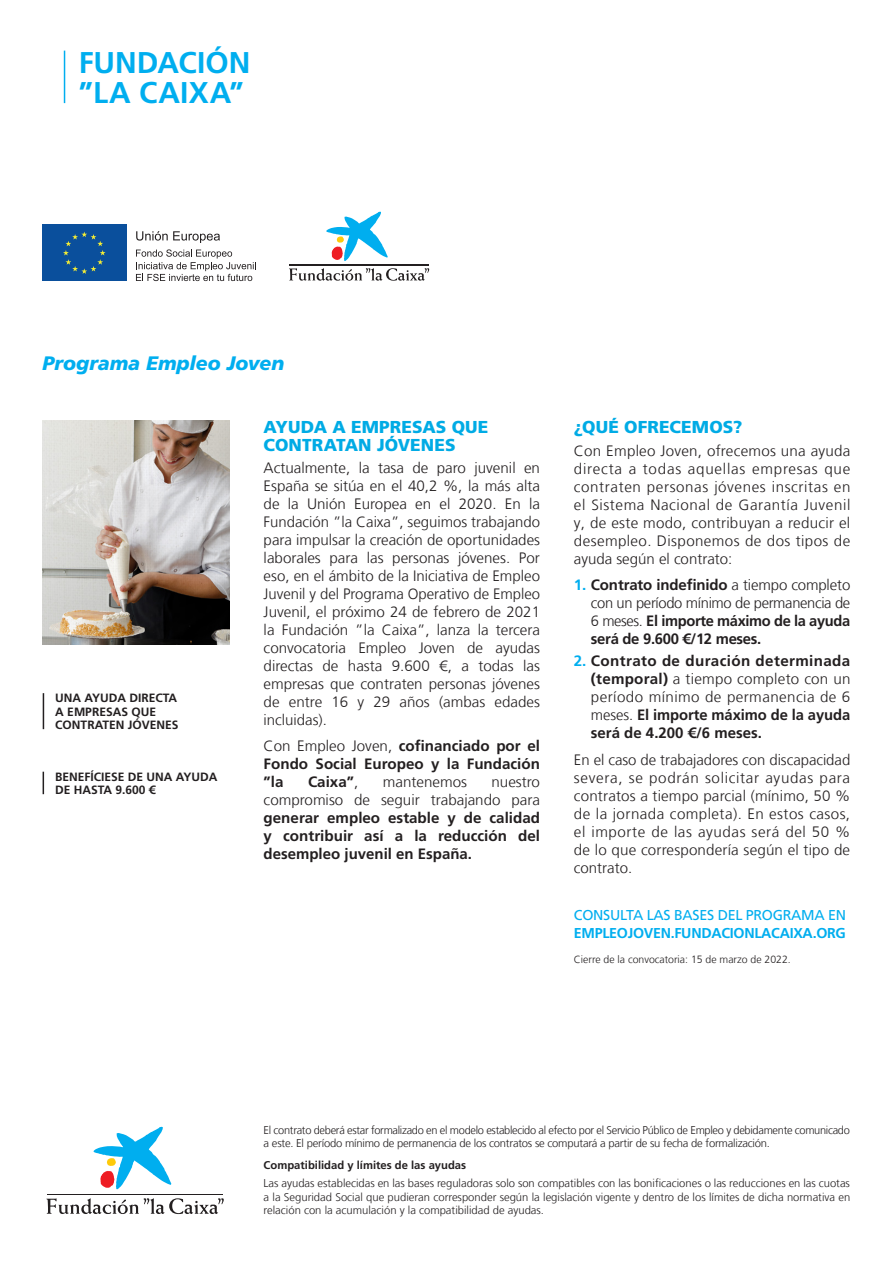
<style>
.page{position:relative;width:893px;height:1263px;background:#fff}
.page>*{position:absolute;margin:0;border:0;box-sizing:border-box;transform-origin:0 0}
.t1{font:700 30px/30px "La Caixa Frutiger";letter-spacing:.005em;color:#00aeef}
.t2{font:italic 900 19.5px "La Caixa Frutiger";color:#00aeef}
.INTRO{font:900 17.25px/17.2px "La Caixa Frutiger";letter-spacing:.005em;color:#00abe5}
.INTRO-2{font:300 15px/18px "La Caixa Frutiger";color:#231f20;text-align:justify}
.INTRO-3{font:700 15px/18px "La Caixa Frutiger";color:#231f20;text-align:justify}
.INTRO-4{font:700 14.25px/18px "La Caixa Frutiger";letter-spacing:-.02em;color:#00aeef}
.t3{font:700 12px/13.5px "La Caixa Frutiger";color:#231f20}
.INTRO-5{font:300 11.25px/13.5px "La Caixa Frutiger";letter-spacing:-.02em;color:#231f20}
.INTRO-6{font:700 11.25px "La Caixa Frutiger";color:#231f20}
.INTRO-7{font:300 10.5px "La Caixa Frutiger";color:#231f20}
.s1{font-weight:300}
.s2{color:#00aeef}
.s3{font-weight:400}
</style>
<div class="page">
<img style="left:42px;top:420px;width:188px;height:225px">
<hr style="left:43px;top:693px;width:1px;height:36px;background:#231f20">
<svg style="left:43px;top:772px;width:1px;height:22px"></svg>
<div style="left:41px;top:223px;width:87px;height:60px;background:linear-gradient(to right,#fff,#fff)"></div>
<div style="left:42px;top:225px;width:84px;height:56px;background:#0a4f9c"></div>
<svg style="left:63px;top:232px;width:43px;height:42px"></svg>
<svg style="left:136px;top:231px;width:84px;height:12px"></svg>
<svg style="left:136px;top:249px;width:120px;height:32px"></svg>
<svg style="left:94px;top:1127px;width:77px;height:62px"></svg>
<hr style="left:47px;top:1194px;width:176px;height:1px;background:#231f20">
<svg style="left:46px;top:1198px;width:178px;height:16px"></svg>
<hr style="left:64px;top:51px;width:1px;height:52px;background:#00aeef">
<svg style="left:326px;top:212px;width:62px;height:49px"></svg>
<hr style="left:289px;top:265px;width:139px;height:1px;background:#231f20">
<svg style="left:289px;top:268px;width:141px;height:13px"></svg>
<p class="t1" style="left:79px;top:48px;width:173px">FUNDACIÓN ”LA CAIXA”</p>
<p class="t2" style="left:43px;top:351px;width:243px">Programa Empleo Joven</p>
<p class="t3" style="left:55px;top:691px;width:125px">UNA AYUDA DIRECTA<br>A EMPRESAS QUE<br>CONTRATEN JÓVENES</p>
<p class="t3" style="left:55px;top:770px;width:164px">BENEFÍCIESE DE UNA AYUDA<br>DE HASTA 9.600 €</p>
<p class="INTRO" style="left:264px;top:418px;width:226px">AYUDA A EMPRESAS QUE<br>CONTRATAN JÓVENES</p>
<p class="INTRO-2" style="left:264px;top:459px;width:278px">Actualmente, la tasa de paro juvenil en España se sitúa en el 40,2 %, la más alta de la Unión Europea en el 2020. En la Fundación ”la Caixa”, seguimos trabajando para impulsar la creación de oportunidades laborales para las personas jóvenes. Por eso, en el ámbito de la Iniciativa de Empleo Juvenil y del Programa Operativo de Empleo Juvenil, el próximo 24 de febrero de 2021 la Fundación ”la Caixa”, lanza la tercera convocatoria Empleo Joven de ayudas directas de hasta 9.600 €, a todas las empresas que contraten personas jóvenes de entre 16 y 29 años (ambas edades incluidas).</p>
<p class="INTRO-3" style="left:264px;top:737px;width:278px"><span class="s1">Con Empleo Joven,</span> cofinanciado por el Fondo Social Europeo y la Fundación ”la</p>
<p class="INTRO-3" style="left:308px;top:773px;width:52px">Caixa”<span class="s1">,</span></p>
<p class="INTRO-2" style="left:383px;top:773px;width:86px">mantenemos</p>
<p class="INTRO-3" style="left:264px;top:773px;width:278px;text-indent:228px"><span class="s1">nuestro compromiso de seguir trabajando para </span>generar empleo estable y de calidad y contribuir así a la reducción del desempleo juvenil en España.</p>
<p class="INTRO" style="left:574px;top:418px;width:170px">¿QUÉ OFRECEMOS?</p>
<p class="INTRO-2" style="left:574px;top:441px;width:278px">Con Empleo Joven, ofrecemos una ayuda directa a todas aquellas empresas que contraten personas jóvenes inscritas en el Sistema Nacional de Garantía Juvenil y, de este modo, contribuyan a reducir el desempleo. Disponemos de dos tipos de ayuda según el contrato:</p>
<p class="INTRO-3" style="left:591px;top:576px;width:261px;text-indent:-17px"><span class="s2">1.</span> Contrato indefinido <span class="s1">a tiempo completo con un período mínimo de permanencia de 6 meses.</span> El importe máximo de la ayuda será de 9.600 €/12 meses.</p>
<p class="INTRO-3" style="left:591px;top:652px;width:261px;text-indent:-17px"><span class="s2">2.</span> Contrato de duración determinada (temporal) <span class="s1">a tiempo completo con un período mínimo de permanencia de 6 meses.</span> El importe máximo de la ayuda será de 4.200 €/6 meses.</p>
<p class="INTRO-2" style="left:574px;top:751px;width:278px">En el caso de trabajadores con discapacidad severa, se podrán solicitar ayudas para contratos a tiempo parcial (mínimo, 50 % de la jornada completa). En estos casos, el importe de las ayudas será del 50 % de lo que correspondería según el tipo de contrato.</p>
<p class="INTRO-4" style="left:574px;top:906px;width:274px"><span class="s3">CONSULTA LAS BASES DEL PROGRAMA EN<br></span>EMPLEOJOVEN.FUNDACIONLACAIXA.ORG</p>
<p class="INTRO-7" style="left:574px;top:953px;width:218px">Cierre de la convocatoria: 15 de marzo de 2022.</p>
<p class="INTRO-5" style="left:264px;top:1123px;width:588px">El contrato deberá estar formalizado en el modelo establecido al efecto por el Servicio Público de Empleo y debidamente comunicado a este. El período mínimo de permanencia de los contratos se computará a partir de su fecha de formalización.</p>
<p class="INTRO-6" style="left:264px;top:1159px;width:204px">Compatibilidad y límites de las ayudas</p>
<p class="INTRO-5" style="left:264px;top:1176px;width:588px;text-align:justify">Las ayudas establecidas en las bases reguladoras solo son compatibles con las bonificaciones o las reducciones en las cuotas a la Seguridad Social que pudieran corresponder según la legislación vigente y dentro de los límites de dicha normativa en relación con la acumulación y la compatibilidad de ayudas.</p>
</div>
